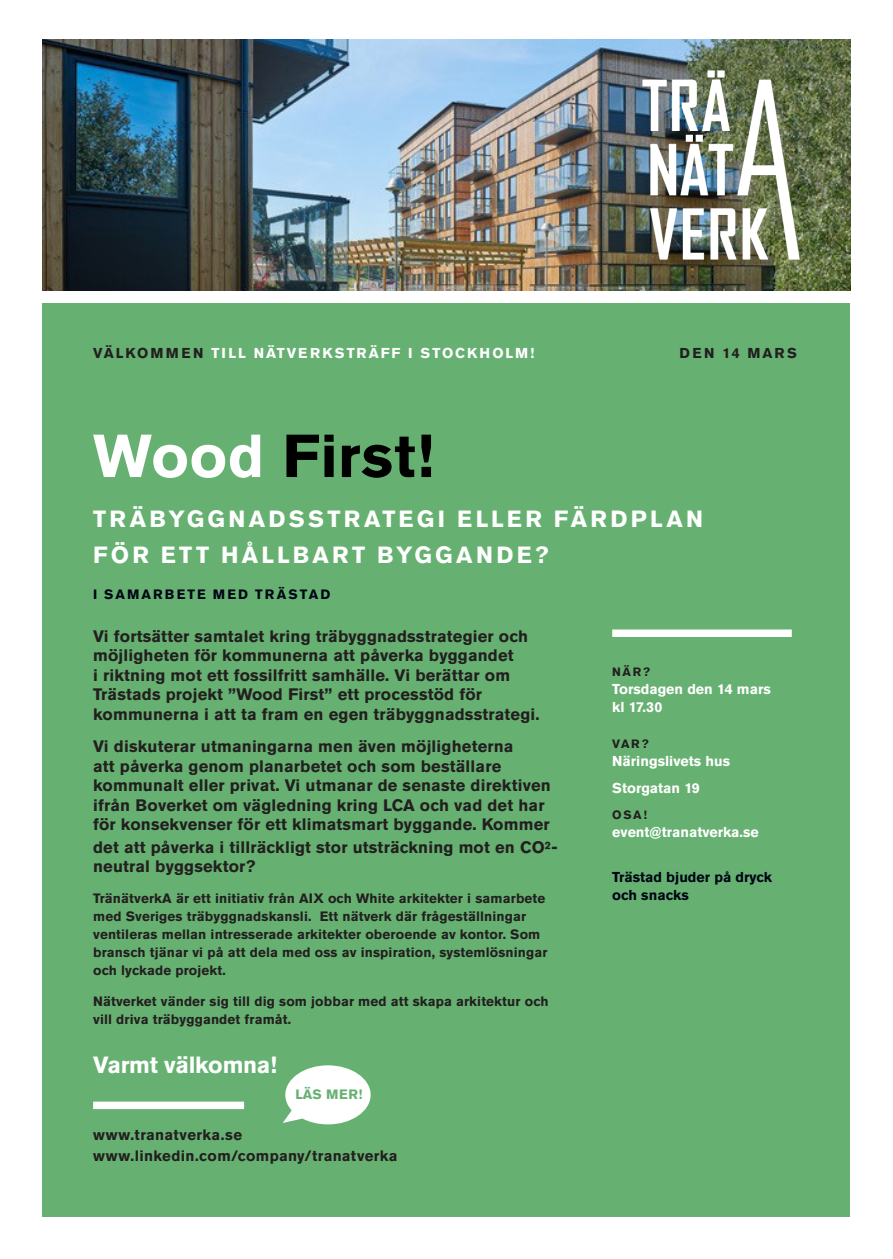
<style>
.page{position:relative;width:893px;height:1259px;background:#fff}
.page>*{position:absolute;margin:0;border:0;box-sizing:border-box;transform-origin:0 0}
.Rubrik_Heading_1{font:700 60px "Akzidenz Grotesk Std";letter-spacing:.01em;color:#000}
.Utb_Stor_ingress{font:700 23.25px/36px "Akzidenz Grotesk Std";letter-spacing:.14em;color:#fff}
.Utb_Stor_ingress-2{font:700 23.25px "Akzidenz Grotesk Std";letter-spacing:-.015em;color:#fff}
.t1{font:700 16.5px/19.5px "Akzidenz Grotesk Std";letter-spacing:.01em;color:#231f20}
.t2{font:700 15px "Akzidenz Grotesk Std";letter-spacing:.02em;color:#231f20}
.t3{font:700 14.25px "Akzidenz Grotesk Std";color:#fff}
.t4{font:700 14.25px "Akzidenz Grotesk Std";letter-spacing:.135em;color:#fff}
.t5{font:700 14.25px/18px "Akzidenz Grotesk Std";color:#000516}
.t6{font:700 14.25px "Akzidenz Grotesk Std";letter-spacing:.155em;color:#231f20}
.t7{font:700 13.5px/18px "Akzidenz Grotesk Std";letter-spacing:.01em;color:#231f20}
.Utb_Stor_ingress-3{font:700 13.5px "Akzidenz Grotesk Std";letter-spacing:.155em;color:#000516}
.t8{font:700 13.5px "Akzidenz Grotesk Std";letter-spacing:.035em;color:#66b171}
.t9{font:700 12px "Akzidenz Grotesk Std";letter-spacing:.135em;color:#231f20}
.s1{color:#231f20}
.s2{color:#fff}
</style>
<div class="page">
<img style="left:43px;top:39px;width:807px;height:251px">
<div style="left:43px;top:303px;width:807px;height:913px;background:#66b171"></div>
<div style="left:93px;top:1101px;width:151px;height:8px;background:#fff"></div>
<div style="left:612px;top:629px;width:180px;height:8px;background:#fff"></div>
<svg style="left:283px;top:1065px;width:88px;height:59px"></svg>
<img style="left:642px;top:71px;width:158px;height:188px">
<p class="t4" style="left:93px;top:345px;width:443px"><span class="s1">VÄLKOMMEN</span> TILL NÄTVERKSTRÄFF I STOCKHOLM!</p>
<p class="t6" style="left:680px;top:345px;width:119px">DEN 14 MARS</p>
<p class="Rubrik_Heading_1" style="left:93px;top:421px;width:342px"><span class="s2">Wood</span> First!</p>
<p class="Utb_Stor_ingress" style="left:93px;top:501px;width:612px">TRÄBYGGNADSSTRATEGI ELLER FÄRDPLAN<br>FÖR ETT HÅLLBART BYGGANDE?</p>
<p class="Utb_Stor_ingress-3" style="left:93px;top:587px;width:239px">I SAMARBETE MED TRÄSTAD</p>
<p class="t1" style="left:93px;top:626px;width:448px">Vi fortsätter samtalet kring träbyggnadsstrategier och möjligheten för kommunerna att påverka byggandet<br>i riktning mot ett fossilfritt samhälle. Vi berättar om Trästads projekt ”Wood First” ett processtöd för kommunerna i att ta fram en egen träbyggnadsstrategi.</p>
<p class="t1" style="left:93px;top:736px;width:459px">Vi diskuterar utmaningarna men även möjligheterna<br>att påverka genom planarbetet och som beställare kommunalt eller privat. Vi utmanar de senaste direktiven ifrån Boverket om vägledning kring LCA och vad det har för konsekvenser för ett klimatsmart byggande. Kommer</p>
<p class="t1" style="left:93px;top:837px;width:466px">det att påverka i tillräckligt stor utsträckning mot en CO²- neutral byggsektor?</p>
<p class="t7" style="left:93px;top:889px;width:456px">TränätverkA är ett initiativ från AIX och White arkitekter i samarbete med Sveriges träbyggnadskansli. Ett nätverk där frågeställningar ventileras mellan intresserade arkitekter oberoende av kontor. Som bransch tjänar vi på att dela med oss av inspiration, systemlösningar och lyckade projekt.</p>
<p class="t7" style="left:93px;top:992px;width:457px">Nätverket vänder sig till dig som jobbar med att skapa arkitektur och vill driva träbyggandet framåt.</p>
<p class="Utb_Stor_ingress-2" style="left:93px;top:1051px;width:185px">Varmt välkomna!</p>
<p class="t8" style="left:295px;top:1086px;width:68px">LÄS MER!</p>
<p class="t2" style="left:93px;top:1126px;width:151px">www.tranatverka.se</p>
<p class="t2" style="left:93px;top:1147px;width:306px">www.linkedin.com/company/tranatverka</p>
<p class="t9" style="left:612px;top:665px;width:39px">NÄR?</p>
<p class="t3" style="left:612px;top:681px;width:160px">Torsdagen den 14 mars</p>
<p class="t3" style="left:612px;top:699px;width:52px">kl 17.30</p>
<p class="t9" style="left:612px;top:737px;width:38px">VAR?</p>
<p class="t3" style="left:612px;top:753px;width:119px">Näringslivets hus</p>
<p class="t3" style="left:612px;top:779px;width:89px">Storgatan 19</p>
<p class="t9" style="left:612px;top:808px;width:36px">OSA!</p>
<p class="t3" style="left:612px;top:824px;width:148px">event@tranatverka.se</p>
<p class="t5" style="left:612px;top:868px;width:161px">Trästad bjuder på dryck och snacks</p>
</div>
